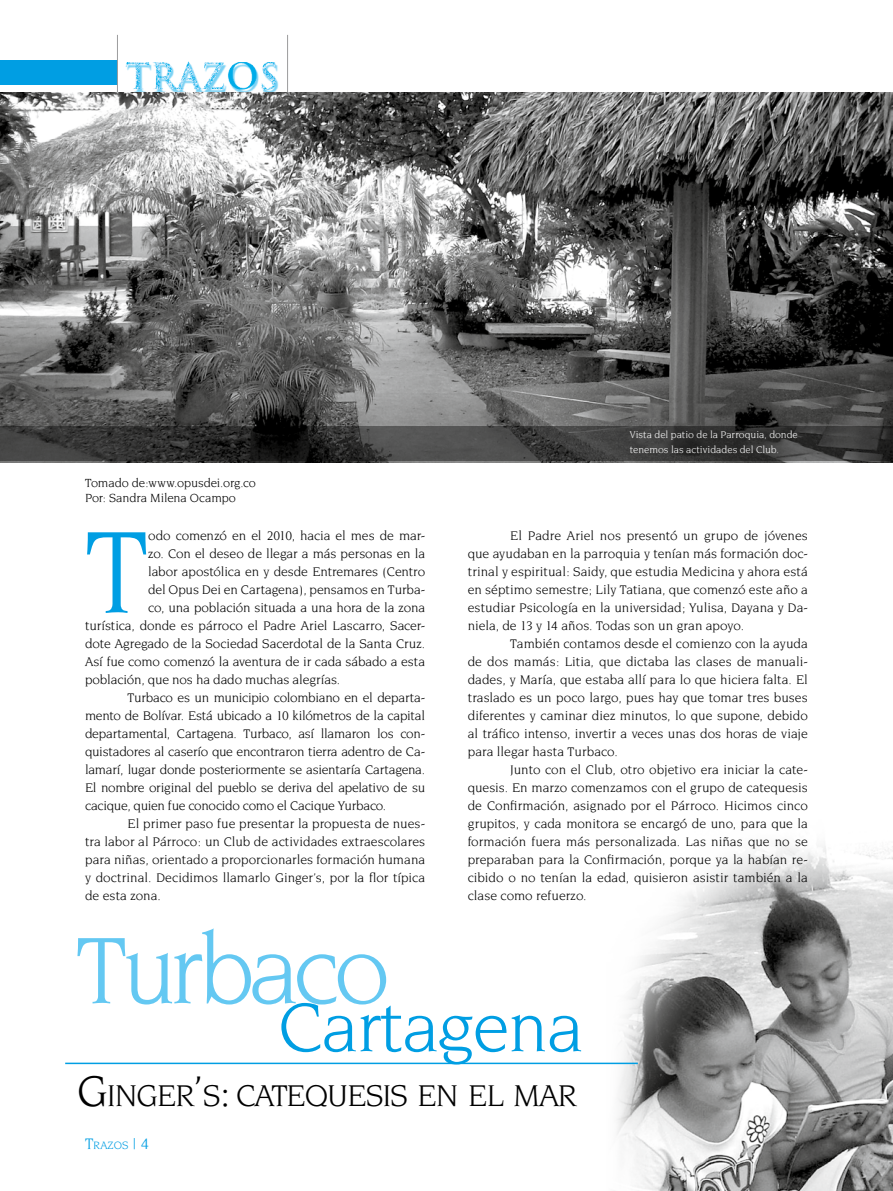
<style>
.page{position:relative;width:893px;height:1191px;background:#fff}
.page>*{position:absolute;margin:0;border:0;box-sizing:border-box;transform-origin:0 0}
.t1{font:126px "Novarese";color:#009ee3}
.t2{font:102px "Novarese";letter-spacing:-.06em;color:#5ac5f2}
.t3{font:73.95px "Novarese";color:#009ee3}
.t4{font:32.55px "Novarese";letter-spacing:-.045em;color:#000}
.t5{font:13.5px/18px "Novarese";letter-spacing:-.005em;color:#000;text-align:justify}
.t6{font:13.5px "Novarese";letter-spacing:-.025em;color:#000}
.t7{font:13.5px "Novarese";letter-spacing:-.03em;color:#000}
.t8{font:12.75px/15px "Novarese";color:#000}
.t9{font:11.55px "Novarese";color:#009ee3}
.t10{font:10.5px/15px "Novarese";letter-spacing:-.005em;color:#fff}
.s1{font-size:46.5px}
.s2{font-size:16.5px}
.s3{font-size:15px}
</style>
<div class="page">
<div style="left:0;top:60px;width:117px;height:25px;background:#009ee3"></div>
<hr style="left:117px;top:35px;width:1px;height:75px;background:#9c9c9d">
<hr style="left:287px;top:35px;width:1px;height:75px;background:#9c9c9d">
<img style="left:125px;top:61px;width:154px;height:31px">
<img style="left:0;top:92px;width:893px;height:370px">
<svg style="left:0;top:427px;width:893px;height:34px;background:#373737"></svg>
<img style="left:604px;top:845px;width:289px;height:346px">
<hr style="left:65px;top:1062px;width:573px;height:2px;background:#009ee3">
<p class="t8" style="left:85px;top:475px;width:172px">Tomado de:www.opusdei.org.co<br>Por: Sandra Milena Ocampo</p>
<h1 class="t1" style="left:85px;top:503px;width:61px">T</h1>
<p class="t5" style="left:148px;top:526px;width:279px">odo comenzó en el 2010, hacia el mes de mar-</p>
<p class="t5" style="left:148px;top:544px;width:278px">zo. Con el deseo de llegar a más personas en la</p>
<p class="t5" style="left:148px;top:562px;width:279px">labor apostólica en y desde Entremares (Centro</p>
<p class="t5" style="left:148px;top:580px;width:279px">del Opus Dei en Cartagena), pensamos en Turba-</p>
<p class="t5" style="left:148px;top:598px;width:278px">co, una población situada a una hora de la zona</p>
<p class="t5" style="left:85px;top:616px;width:342px">turística, donde es párroco el Padre Ariel Lascarro, Sacer-</p>
<p class="t5" style="left:85px;top:634px;width:342px">dote Agregado de la Sociedad Sacerdotal de la Santa Cruz.</p>
<p class="t5" style="left:85px;top:652px;width:342px">Así fue como comenzó la aventura de ir cada sábado a esta</p>
<p class="t5" style="left:85px;top:670px;width:257px">población, que nos ha dado muchas alegrías.</p>
<p class="t7" style="left:128px;top:690px;width:299px">Turbaco es un municipio colombiano en el departa-</p>
<p class="t6" style="left:85px;top:708px;width:342px">mento de Bolívar. Está ubicado a 10 kilómetros de la capital</p>
<p class="t5" style="left:85px;top:724px;width:342px">departamental, Cartagena. Turbaco, así llamaron los con-</p>
<p class="t7" style="left:85px;top:744px;width:342px">quistadores al caserío que encontraron tierra adentro de Ca-</p>
<p class="t6" style="left:85px;top:762px;width:342px">lamarí, lugar donde posteriormente se asientaría Cartagena.</p>
<p class="t6" style="left:85px;top:780px;width:342px">El nombre original del pueblo se deriva del apelativo de su</p>
<p class="t6" style="left:85px;top:798px;width:303px">cacique, quien fue conocido como el Cacique Yurbaco.</p>
<p class="t5" style="left:128px;top:814px;width:299px">El primer paso fue presentar la propuesta de nues-</p>
<p class="t5" style="left:85px;top:832px;width:342px">tra labor al Párroco: un Club de actividades extraescolares</p>
<p class="t5" style="left:85px;top:850px;width:342px">para niñas, orientado a proporcionarles formación humana</p>
<p class="t5" style="left:85px;top:868px;width:342px">y doctrinal. Decidimos llamarlo Ginger’s, por la flor típica</p>
<p class="t5" style="left:85px;top:886px;width:77px">de esta zona.</p>
<p class="t10" style="left:630px;top:427px;width:169px">Vista del patio de la Parroquia, donde tenemos las actividades del Club.</p>
<p class="t5" style="left:468px;top:526px;width:342px;text-indent:43px">El Padre Ariel nos presentó un grupo de jóvenes que ayudaban en la parroquia y tenían más formación doc&shy;trinal y espiritual: Saidy, que estudia Medicina y ahora está en séptimo semestre; Lily Tatiana, que comenzó este año a estudiar Psicología en la universidad; Yulisa, Dayana y Da&shy;niela, de 13 y 14 años. Todas son un gran apoyo.</p>
<p class="t5" style="left:468px;top:634px;width:342px;text-indent:43px">También contamos desde el comienzo con la ayuda de dos mamás: Litia, que dictaba las clases de manuali&shy;dades, y María, que estaba allí para lo que hiciera falta. El traslado es un poco largo, pues hay que tomar tres buses diferentes y caminar diez minutos, lo que supone, debido al tráfico intenso, invertir a veces unas dos horas de viaje para llegar hasta Turbaco.</p>
<p class="t5" style="left:468px;top:760px;width:342px;text-indent:43px">Junto con el Club, otro objetivo era iniciar la cate&shy;quesis. En marzo comenzamos con el grupo de catequesis de Confirmación, asignado por el Párroco. Hicimos cinco grupitos, y cada monitora se encargó de uno, para que la formación fuera más personalizada. Las niñas que no se preparaban para la Confirmación, porque ya la habían re&shy;cibido o no tenían la edad, quisieron asistir también a la clase como refuerzo.</p>
<h2 class="t2" style="left:76px;top:914px;width:316px">Turbaco</h2>
<h3 class="t3" style="left:278px;top:987px;width:307px">Cartagena</h3>
<h3 class="t4" style="left:77px;top:1077px;width:502px"><span class="s1">G</span>INGER<span class="s1">’</span>S<span class="s1">:</span> CATEQUESIS EN EL MAR</h3>
<p class="t9" style="left:85px;top:1139px;width:66px"><span class="s2">T</span>RAZOS <span class="s3">|</span> <span class="s2">4</span></p>
</div>
